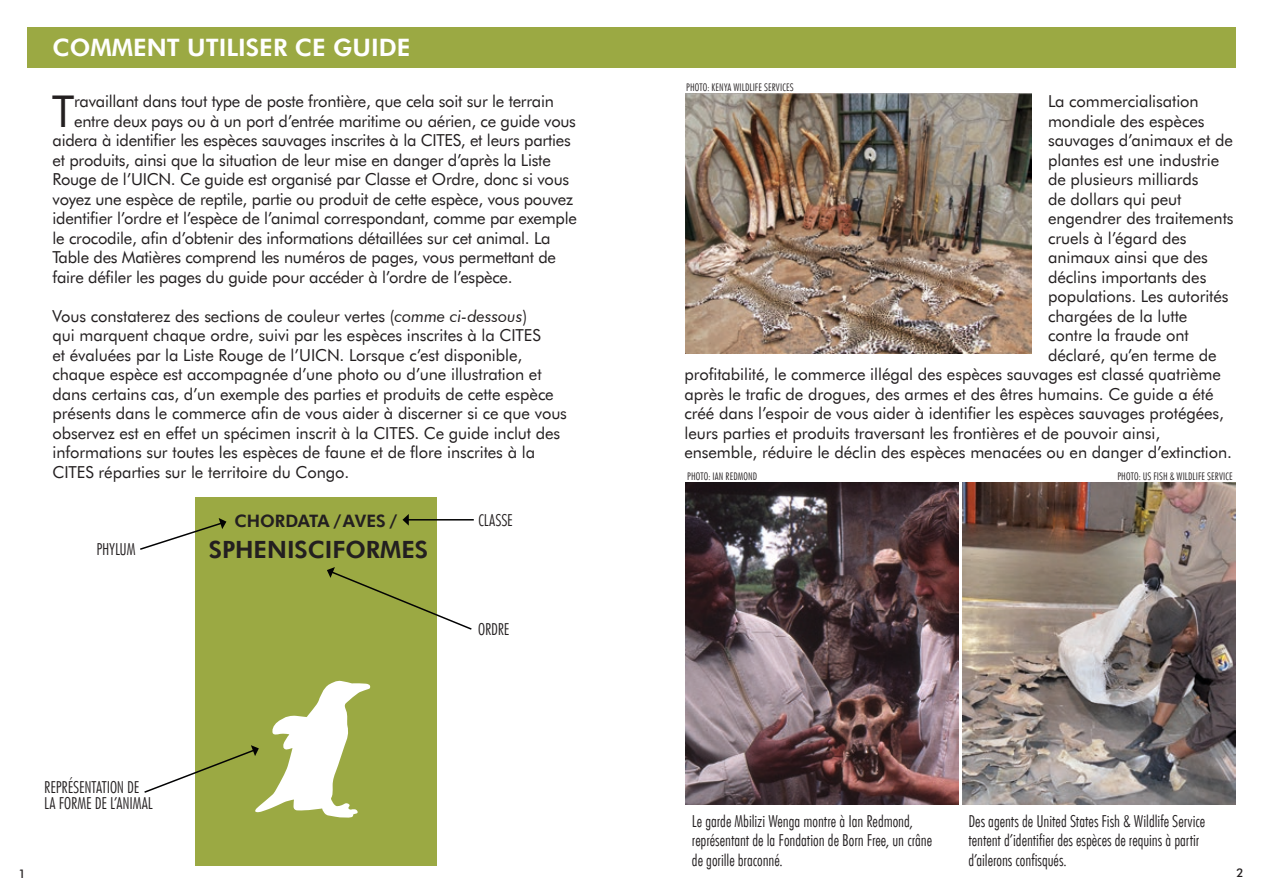
<style>
.page{position:relative;width:1263px;height:893px;background:#fff}
.page>*{position:absolute;margin:0;border:0;box-sizing:border-box;transform-origin:0 0}
.t1{font:43.8px "Futura BT";color:#231f20}
.t2{font:700 24px "Futura BT";color:#fff}
.t3{font:700 23.7px "Futura BT";color:#231f20}
.t4{font:700 17.1px "Futura BT";color:#231f20}
.t5{font:16.5px/19.5px "Futura BT";letter-spacing:-.005em;color:#231f20}
.t6{font:300 condensed 16.5px/19.5px "Futura BT";color:#231f20}
.t7{font:500 12px "Futura BT";color:#231f20}
.t8{font:300 condensed 10.5px "Futura BT";letter-spacing:.015em;color:#231f20}
.s1{font-style:italic}
</style>
<div class="page">
<div style="left:27px;top:27px;width:1209px;height:41px;background:#9ba943"></div>
<div style="left:195px;top:497px;width:241px;height:369px;background:#9ba943"></div>
<img style="left:685px;top:94px;width:347px;height:259px">
<svg style="left:962px;top:482px;width:1px;height:323px"></svg>
<img style="left:685px;top:482px;width:274px;height:323px">
<img style="left:963px;top:482px;width:273px;height:323px">
<svg style="left:140px;top:518px;width:86px;height:32px"></svg>
<hr style="left:408px;top:519px;width:66px;height:2px;background:#020203">
<svg style="left:402px;top:514px;width:7px;height:12px"></svg>
<svg style="left:327px;top:567px;width:145px;height:64px"></svg>
<svg style="left:144px;top:680px;width:226px;height:138px"></svg>
<h2 class="t2" style="left:53px;top:32px;width:359px">COMMENT UTILISER CE GUIDE</h2>
<h1 class="t1" style="left:52px;top:83px;width:24px">T</h1>
<p class="t5" style="left:74px;top:91px;width:481px">ravaillant dans tout type de poste frontière, que cela soit sur le terrain</p>
<p class="t5" style="left:74px;top:111px;width:503px">entre deux pays ou à un port d’entrée maritime ou aérien, ce guide vous</p>
<p class="t5" style="left:53px;top:130px;width:520px">aidera à identifier les espèces sauvages inscrites à la CITES, et leurs parties</p>
<p class="t5" style="left:53px;top:150px;width:500px">et produits, ainsi que la situation de leur mise en danger d’après la Liste</p>
<p class="t5" style="left:53px;top:169px;width:518px">Rouge de l’UICN. Ce guide est organisé par Classe et Ordre, donc si vous</p>
<p class="t5" style="left:53px;top:189px;width:522px">voyez une espèce de reptile, partie ou produit de cette espèce, vous pouvez</p>
<p class="t5" style="left:53px;top:208px;width:526px">identifier l’ordre et l’espèce de l’animal correspondant, comme par exemple</p>
<p class="t5" style="left:53px;top:228px;width:499px">le crocodile, afin d’obtenir des informations détaillées sur cet animal. La</p>
<p class="t5" style="left:53px;top:247px;width:505px">Table des Matières comprend les numéros de pages, vous permettant de</p>
<p class="t5" style="left:53px;top:267px;width:462px">faire défiler les pages du guide pour accéder à l’ordre de l’espèce.</p>
<p class="t5" style="left:53px;top:306px;width:516px">Vous constaterez des sections de couleur vertes (<span class="s1">comme ci-dessous</span>)<br>qui marquent chaque ordre, suivi par les espèces inscrites à la CITES<br>et évaluées par la Liste Rouge de l’UICN. Lorsque c’est disponible, chaque espèce est accompagnée d’une photo ou d’une illustration et dans certains cas, d’un exemple des parties et produits de cette espèce présents dans le commerce afin de vous aider à discerner si ce que vous observez est en effet un spécimen inscrit à la CITES. Ce guide inclut des informations sur toutes les espèces de faune et de flore inscrites à la CITES réparties sur le territoire du Congo.</p>
<p class="t4" style="left:235px;top:509px;width:164px">CHORDATA / AVES /</p>
<h3 class="t3" style="left:209px;top:534px;width:221px">SPHENISCIFORMES</h3>
<p class="t6" style="left:478px;top:510px;width:36px">CLASSE</p>
<p class="t6" style="left:96px;top:539px;width:40px">PHYLUM</p>
<p class="t6" style="left:44px;top:778px;width:110px;line-height:16.5px">REPRÉSENTATION DE<br>LA FORME DE L’ANIMAL</p>
<p class="t6" style="left:478px;top:620px;width:33px">ORDRE</p>
<p class="t8" style="left:686px;top:80px;width:109px">PHOTO: KENYA WILDLIFE SERVICES</p>
<p class="t5" style="left:1048px;top:91px;width:152px">La commercialisation</p>
<p class="t5" style="left:1048px;top:111px;width:158px">mondiale des espèces</p>
<p class="t5" style="left:1048px;top:130px;width:187px">sauvages d’animaux et de</p>
<p class="t5" style="left:1048px;top:150px;width:173px">plantes est une industrie</p>
<p class="t5" style="left:1048px;top:169px;width:152px">de plusieurs milliards</p>
<p class="t5" style="left:1048px;top:189px;width:135px">de dollars qui peut</p>
<p class="t5" style="left:1048px;top:208px;width:187px">engendrer des traitements</p>
<p class="t5" style="left:1048px;top:228px;width:140px">cruels à l’égard des</p>
<p class="t5" style="left:1048px;top:247px;width:161px">animaux ainsi que des</p>
<p class="t5" style="left:1048px;top:267px;width:160px">déclins importants des</p>
<p class="t5" style="left:1048px;top:286px;width:182px">populations. Les autorités</p>
<p class="t5" style="left:1048px;top:306px;width:141px">chargées de la lutte</p>
<p class="t5" style="left:1048px;top:325px;width:142px">contre la fraude ont</p>
<p class="t5" style="left:1048px;top:345px;width:170px">déclaré, qu’en terme de</p>
<p class="t5" style="left:684px;top:364px;width:538px">profitabilité, le commerce illégal des espèces sauvages est classé quatrième</p>
<p class="t5" style="left:684px;top:384px;width:531px">après le trafic de drogues, des armes et des êtres humains. Ce guide a été</p>
<p class="t5" style="left:684px;top:403px;width:541px">créé dans l’espoir de vous aider à identifier les espèces sauvages protégées,</p>
<p class="t5" style="left:684px;top:423px;width:477px">leurs parties et produits traversant les frontières et de pouvoir ainsi,</p>
<p class="t5" style="left:684px;top:442px;width:549px">ensemble, réduire le déclin des espèces menacées ou en danger d’extinction.</p>
<p class="t8" style="left:687px;top:469px;width:72px">PHOTO: IAN REDMOND</p>
<p class="t8" style="left:1117px;top:469px;width:117px">PHOTO: US FISH &amp; WILDLIFE SERVICE</p>
<p class="t6" style="left:692px;top:811px;width:242px">Le garde Mbilizi Wenga montre à Ian Redmond, représentant de la Fondation de Born Free, un crâne de gorille braconné.</p>
<p class="t6" style="left:968px;top:811px;width:238px">Des agents de United States Fish &amp; Wildlife Service tentent d’identifier des espèces de requins à partir d’ailerons confisqués.</p>
<p class="t7" style="left:19px;top:866px;width:9px">1</p>
<p class="t7" style="left:1236px;top:865px;width:9px">2</p>
</div>
